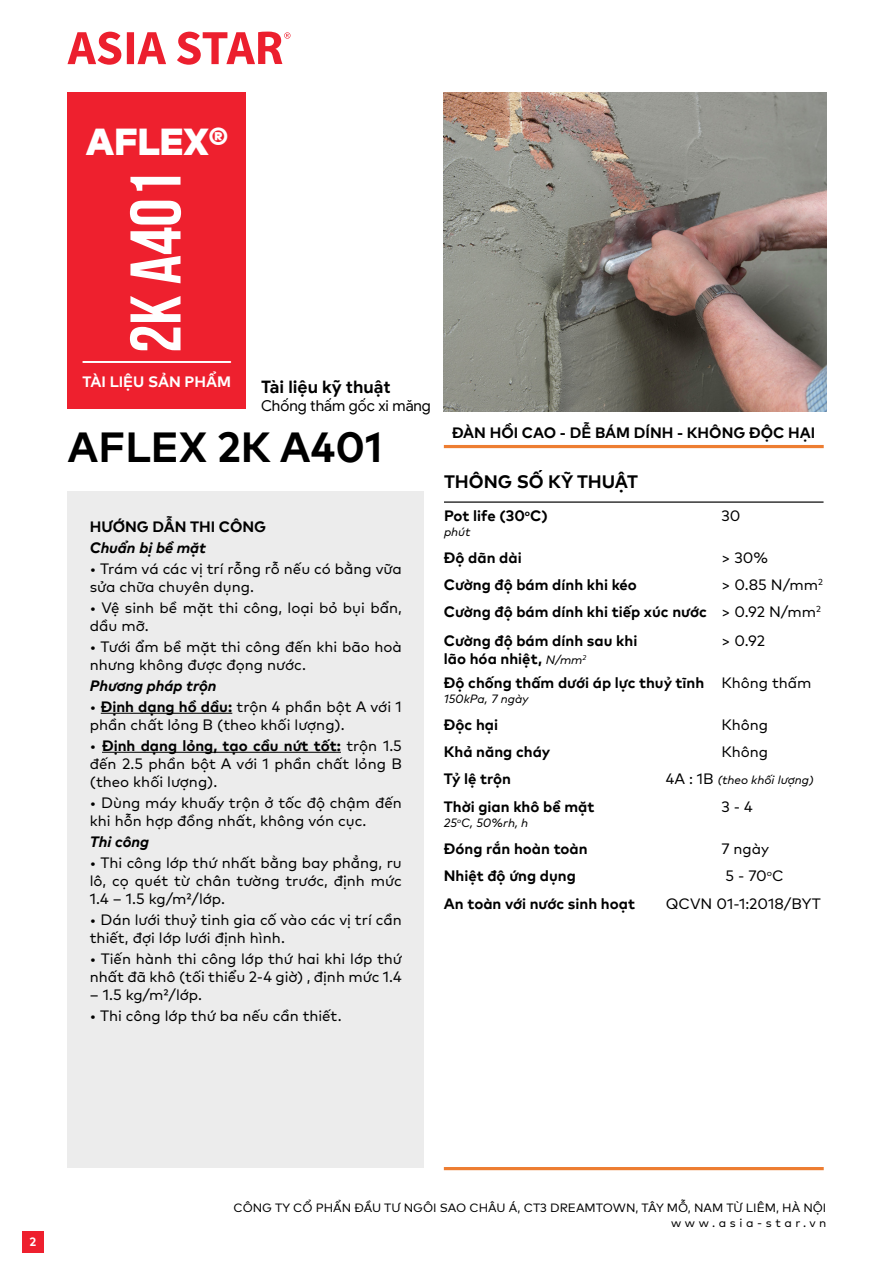
<style>
.page{position:relative;width:893px;height:1263px;background:#fff}
.page>*{position:absolute;margin:0;border:0;box-sizing:border-box;transform-origin:0 0}
.t1{font:71.4px "UTM Bebas";color:#fff}
.t2{font:42px "UAS Bold";color:#000}
.t3{font:37.5px "UAS Black";color:#fff}
.t4{font:18px "UAS Bold";color:#000}
.t5{font:700 17.25px "Google Sans";color:#000}
.t6{font:15px/18px "UAS Book";color:#000}
.t7{font:15px/18px "UAS Bold";color:#000}
.t8{font:italic 15px "UAS Bold";color:#000}
.t9{font:15px "Google Sans";color:#000}
.t10{font:15px "UAS Bold";color:#fff}
.t11{font:12px/14.4px "UAS Book";color:#000;text-align:right}
.t12{font:italic 12px "UAS Book";color:#000}
.t13{font:12px "UAS Bold";color:#fff}
.s1{font-family:"UAS Bold"}
.s2{font-family:"UAS Book"}
.s3{font-family:"UAS Book";font-style:italic;font-size:12px}
.s4{font-style:normal;font-size:15px}
</style>
<div class="page">
<div style="left:22px;top:1231px;width:22px;height:22px;background:#ee202e"></div>
<svg style="left:67px;top:32px;width:223px;height:33px"></svg>
<img style="left:444px;top:92px;width:383px;height:319px">
<hr style="left:444px;top:445px;width:380px;height:3px;background:#ed7d31">
<hr style="left:444px;top:1167px;width:380px;height:3px;background:#ed7d31">
<div style="left:68px;top:491px;width:356px;height:677px;background:#ececec"></div>
<hr style="left:101px;top:713px;width:131px;height:1px;background:#000">
<hr style="left:102px;top:752px;width:239px;height:1px;background:#000">
<div style="left:68px;top:92px;width:178px;height:317px;background:#ee202e"></div>
<hr style="left:82px;top:361px;width:149px;height:2px;background:#fff">
<hr style="left:444px;top:501px;width:379px;height:2px;background:#000">
<h3 class="t3" style="left:86px;top:113px;width:143px">AFLEX®</h3>
<h1 class="t1" style="left:104px;top:353px;width:184px;rotate:-90deg">2K A401</h1>
<p class="t10" style="left:82px;top:370px;width:150px">TÀI LIỆU SẢN PHẨM</p>
<p class="t5" style="left:261px;top:376px;width:131px">Tài liệu kỹ thuật</p>
<p class="t9" style="left:261px;top:396px;width:171px">Chống thấm gốc xi măng</p>
<h2 class="t2" style="left:68px;top:415px;width:316px">AFLEX 2K A401</h2>
<p class="t7" style="left:90px;top:516px;width:178px">HƯỚNG DẪN THI CÔNG</p>
<p class="t8" style="left:90px;top:536px;width:118px">Chuẩn bị bề mặt</p>
<p class="t6" style="left:90px;top:558px;width:314px">• Trám vá các vị trí rỗng rỗ nếu có bằng vữa sửa chữa chuyên dụng.</p>
<p class="t6" style="left:90px;top:597px;width:313px">• Vệ sinh bề mặt thi công, loại bỏ bụi bẩn, dầu mỡ.</p>
<p class="t6" style="left:90px;top:636px;width:314px">• Tưới ẩm bề mặt thi công đến khi bão hoà nhưng không được đọng nước.</p>
<p class="t8" style="left:90px;top:674px;width:128px">Phương pháp trộn</p>
<p class="t6" style="left:90px;top:696px;width:314px">• <span class="s1">Định dạng hồ dầu:</span> trộn 4 phần bột A với 1 phần chất lỏng B (theo khối lượng).</p>
<p class="t7" style="left:90px;top:735px;width:314px"><span class="s2">•</span> Định dạng lỏng, tạo cầu nứt tốt: <span class="s2">trộn 1.5</span></p>
<p class="t6" style="left:90px;top:753px;width:314px">đến 2.5 phần bột A với 1 phần chất lỏng B (theo khối lượng).</p>
<p class="t6" style="left:90px;top:792px;width:314px">• Dùng máy khuấy trộn ở tốc độ chậm đến khi hỗn hợp đồng nhất, không vón cục.</p>
<p class="t8" style="left:90px;top:830px;width:61px">Thi công</p>
<p class="t6" style="left:90px;top:852px;width:313px;text-align:justify">• Thi công lớp thứ nhất bằng bay phẳng, ru lô, cọ quét từ chân tường trước, định mức 1.4 – 1.5 kg/m²/lớp.</p>
<p class="t6" style="left:90px;top:909px;width:314px">• Dán lưới thuỷ tinh gia cố vào các vị trí cần thiết, đợi lớp lưới định hình.</p>
<p class="t6" style="left:90px;top:948px;width:314px">• Tiến hành thi công lớp thứ hai khi lớp thứ nhất đã khô (tối thiểu 2-4 giờ) , định mức 1.4</p>
<p class="t6" style="left:90px;top:984px;width:114px">– 1.5 kg/m²/lớp.</p>
<p class="t6" style="left:90px;top:1005px;width:254px">• Thi công lớp thứ ba nếu cần thiết.</p>
<p class="t7" style="left:452px;top:422px;width:365px">ĐÀN HỒI CAO - DỄ BÁM DÍNH - KHÔNG ĐỘC HẠI</p>
<p class="t4" style="left:444px;top:468px;width:195px">THÔNG SỐ KỸ THUẬT</p>
<p class="t7" style="left:444px;top:506px;width:105px">Pot life (30<sup>o</sup>C)</p>
<p class="t12" style="left:444px;top:522px;width:28px">phút</p>
<p class="t6" style="left:721px;top:506px;width:21px">30</p>
<p class="t7" style="left:444px;top:547px;width:79px">Độ dãn dài</p>
<p class="t6" style="left:721px;top:547px;width:48px">&gt; 30%</p>
<p class="t7" style="left:444px;top:575px;width:195px">Cường độ bám dính khi kéo</p>
<p class="t6" style="left:721px;top:575px;width:103px">&gt; 0.85 N/mm<sup>2</sup></p>
<p class="t7" style="left:444px;top:602px;width:379px">Cường độ bám dính khi tiếp xúc nước <span class="s2">&gt; 0.92 N/mm</span><sup>2</sup></p>
<p class="t7" style="left:444px;top:630px;width:195px">Cường độ bám dính sau khi lão hóa nhiệt, <span class="s3">N/mm</span><sup>2</sup></p>
<p class="t6" style="left:721px;top:630px;width:45px">&gt; 0.92</p>
<p class="t7" style="left:444px;top:673px;width:262px">Độ chống thấm dưới áp lực thuỷ tĩnh</p>
<p class="t12" style="left:444px;top:689px;width:86px">150kPa, 7 ngày</p>
<p class="t6" style="left:721px;top:673px;width:92px">Không thấm</p>
<p class="t7" style="left:444px;top:714px;width:56px">Độc hại</p>
<p class="t6" style="left:721px;top:714px;width:48px">Không</p>
<p class="t7" style="left:444px;top:742px;width:108px">Khả năng cháy</p>
<p class="t6" style="left:721px;top:742px;width:48px">Không</p>
<p class="t7" style="left:444px;top:769px;width:69px">Tỷ lệ trộn</p>
<p class="t12" style="left:666px;top:771px;width:149px"><span class="s4">4A : 1B</span> (theo khối lượng)</p>
<p class="t7" style="left:444px;top:797px;width:152px">Thời gian khô bề mặt</p>
<p class="t12" style="left:444px;top:814px;width:86px">25<sup>o</sup>C, 50%rh, h</p>
<p class="t6" style="left:721px;top:797px;width:33px">3 - 4</p>
<p class="t7" style="left:444px;top:839px;width:145px">Đóng rắn hoàn toàn</p>
<p class="t6" style="left:721px;top:839px;width:49px">7 ngày</p>
<p class="t7" style="left:444px;top:866px;width:133px">Nhiệt độ ứng dụng</p>
<p class="t6" style="left:725px;top:866px;width:60px">5 - 70<sup>o</sup>C</p>
<p class="t7" style="left:444px;top:893px;width:193px">An toàn với nước sinh hoạt</p>
<p class="t6" style="left:666px;top:893px;width:156px">QCVN 01-1:2018/BYT</p>
<p class="t13" style="left:30px;top:1232px;width:8px">2</p>
<p class="t11" style="left:234px;top:1200px;width:594px">CÔNG TY CỔ PHẨN ĐẦU TƯ NGÔI SAO CHÂU Á, CT3 DREAMTOWN, TÂY MỖ, NAM TỪ LIÊM, HÀ NỘI www.asia-star.vn</p>
</div>
